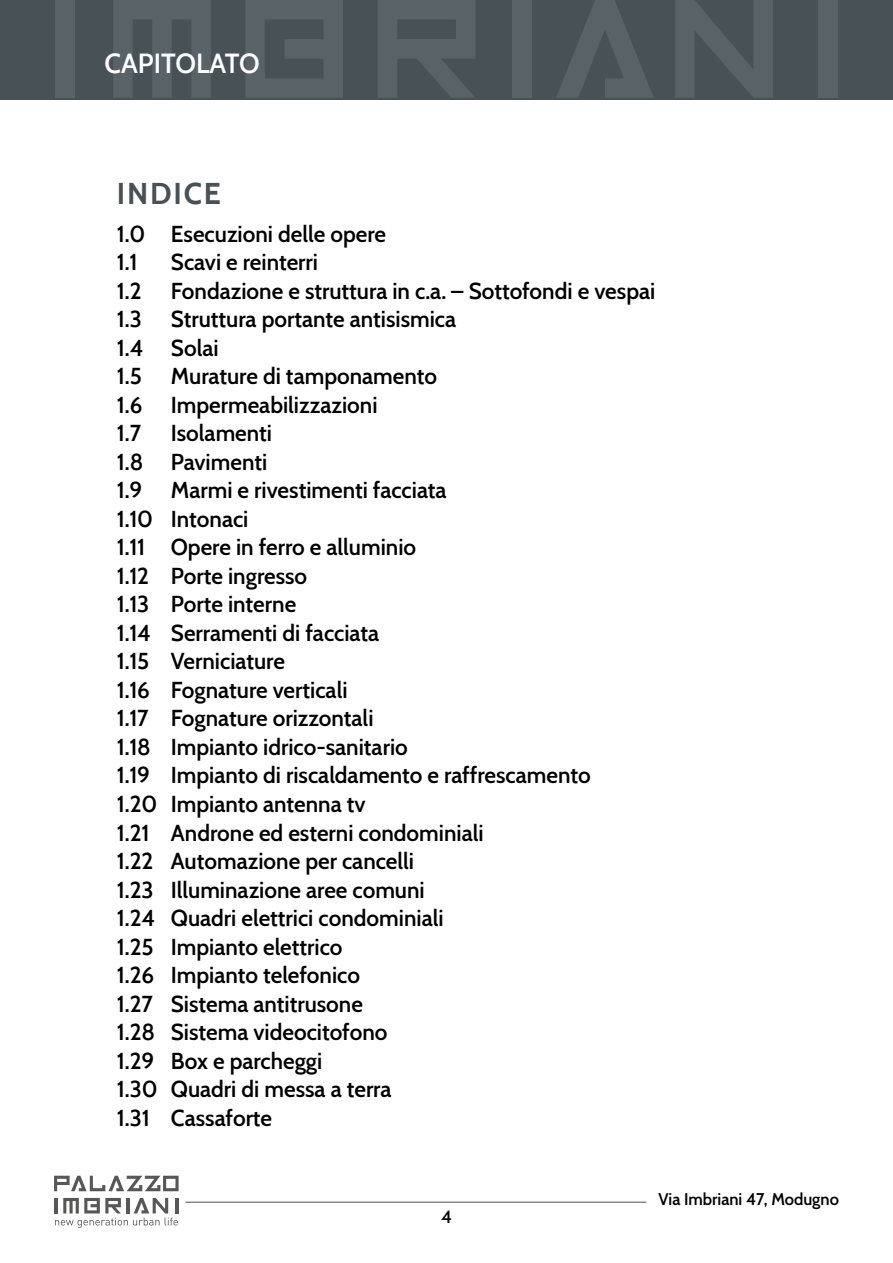
<style>
.page{position:relative;width:893px;height:1263px;background:#fff}
.page>*{position:absolute;margin:0;border:0;box-sizing:border-box;transform-origin:0 0}
.t1{font:700 30px "Cabin";letter-spacing:.06em;color:#485156}
.t2{font:600 27px "Cabin";color:#fff}
.t3{font:600 22.5px/28.5px "Cabin";color:#000}
.t4{font:500 18px "Cabin";color:#000}
.t5{font:600 16.5px "Cabin";color:#000}
</style>
<div class="page">
<hr style="left:186px;top:1202px;width:460px;height:1px;background:#485156">
<div style="left:0;top:0;width:893px;height:100px;background:#485156"></div>
<div style="left:55px;top:0;width:19px;height:98px;background:#596266"></div>
<svg style="left:113px;top:0;width:98px;height:98px"></svg>
<svg style="left:245px;top:0;width:98px;height:98px"></svg>
<svg style="left:378px;top:0;width:97px;height:98px"></svg>
<div style="left:512px;top:0;width:20px;height:98px;background:#596266"></div>
<svg style="left:556px;top:0;width:97px;height:98px"></svg>
<svg style="left:675px;top:0;width:98px;height:98px"></svg>
<div style="left:819px;top:0;width:19px;height:98px;background:#596266"></div>
<svg style="left:54px;top:1176px;width:125px;height:15px"></svg>
<hr style="left:54px;top:1198px;width:3px;height:15px;background:#575756">
<svg style="left:55px;top:1198px;width:123px;height:30px"></svg>
<hr style="left:175px;top:1198px;width:4px;height:15px;background:#575756">
<p class="t2" style="left:105px;top:42px;width:157px">CAPITOLATO</p>
<h1 class="t1" style="left:117px;top:170px;width:106px">INDICE</h1>
<p class="t3" style="left:117px;top:218px;width:271px">1.0 Esecuzioni delle opere<br>1.1</p>
<p class="t3" style="left:171px;top:247px;width:149px">Scavi e reinterri</p>
<p class="t3" style="left:117px;top:275px;width:26px">1.2</p>
<p class="t3" style="left:171px;top:275px;width:486px">Fondazione e struttura in c.a. – Sottofondi e vespai</p>
<p class="t3" style="left:117px;top:304px;width:26px">1.3</p>
<p class="t3" style="left:117px;top:304px;width:341px;text-indent:54px">Struttura portante antisismica<br>1.4 Solai<br>1.5</p>
<p class="t3" style="left:171px;top:361px;width:268px">Murature di tamponamento</p>
<p class="t3" style="left:117px;top:389px;width:27px">1.6</p>
<p class="t3" style="left:171px;top:389px;width:208px">Impermeabilizzazioni</p>
<p class="t3" style="left:117px;top:418px;width:26px">1.7</p>
<p class="t3" style="left:117px;top:418px;width:157px;text-indent:54px">Isolamenti<br>1.8 Pavimenti<br>1.9</p>
<p class="t3" style="left:117px;top:475px;width:475px;text-indent:54px">Marmi e rivestimenti facciata<br>1.10 Intonaci<br>1.11 Opere in ferro e alluminio<br>1.12 Porte ingresso<br>1.13 Porte interne<br>1.14 Serramenti di facciata<br>1.15 Verniciature<br>1.16 Fognature verticali<br>1.17 Fognature orizzontali<br>1.18 Impianto idrico-sanitario<br>1.19 Impianto di riscaldamento e raffrescamento<br>1.20 Impianto antenna tv<br>1.21 Androne ed esterni condominiali<br>1.22 Automazione per cancelli<br>1.23 Illuminazione aree comuni<br>1.24 Quadri elettrici condominiali<br>1.25 Impianto elettrico<br>1.26 Impianto telefonico<br>1.27 Sistema antitrusone<br>1.28 Sistema videocitofono<br>1.29 Box e parcheggi<br>1.30 Quadri di messa a terra<br>1.31 Cassaforte</p>
<p class="t4" style="left:441px;top:1202px;width:12px">4</p>
<p class="t5" style="left:658px;top:1187px;width:182px">Via Imbriani 47, Modugno</p>
</div>
